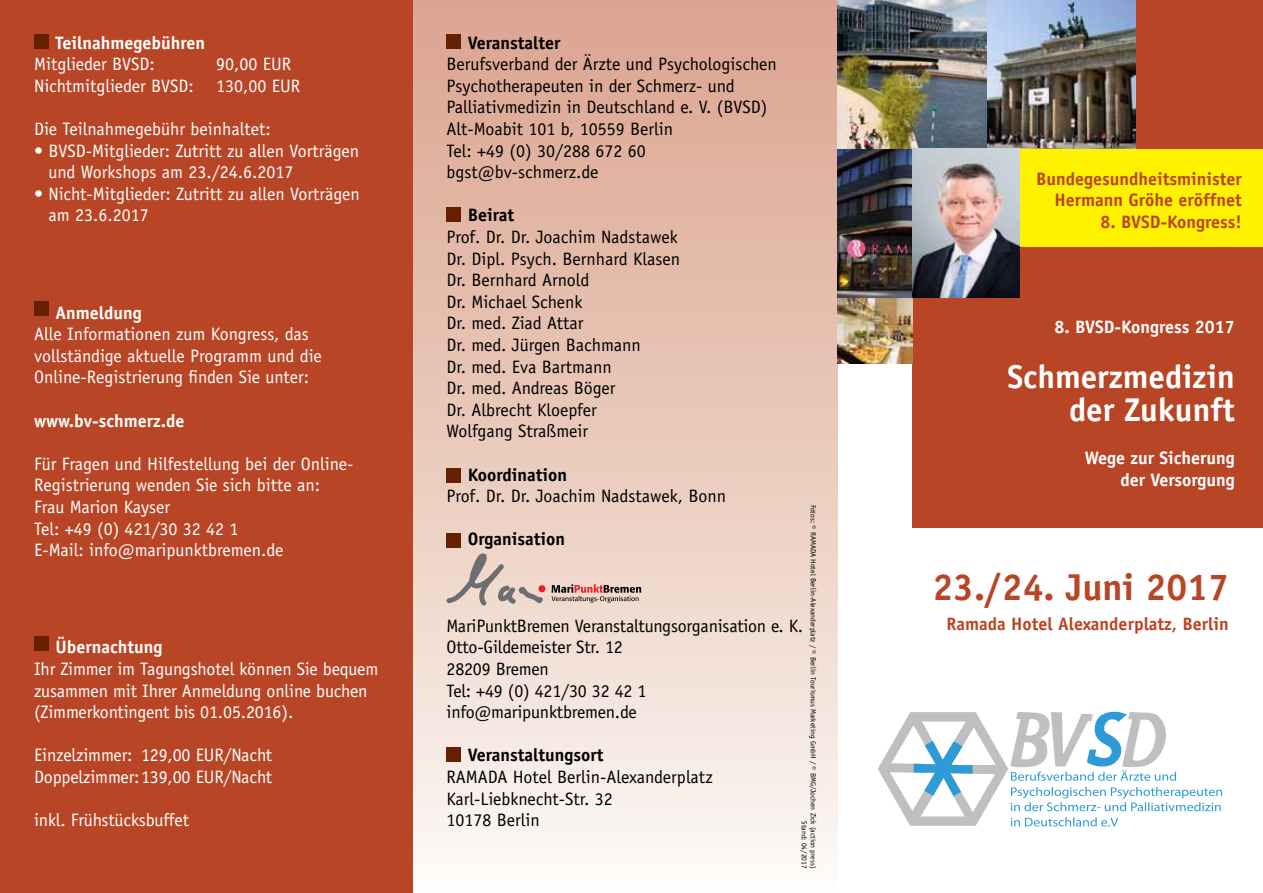
<style>
.page{position:relative;width:1263px;height:893px;background:#fff}
.page>*{position:absolute;margin:0;border:0;box-sizing:border-box;transform-origin:0 0}
.t1{font:700 37.5px "Officina Sans";color:#b84626}
.t2{font:700 33px/33px "Officina Sans";color:#fff;text-align:right}
.t3{font:18px/21.6px "Officina Sans";color:#fff}
.t4{font:18px/21.6px "Officina Sans";color:#000}
.t5{font:700 18px/21.6px "Officina Sans";color:#fff;text-align:right}
.t6{font:700 18px/21.6px "Officina Sans";color:#b84626;text-align:right}
.t7{font:700 18px "Officina Sans";color:#000}
.t8{font:7.5px/9px "Officina Sans";color:#000;text-align:right}
</style>
<div class="page">
<div style="left:412px;top:0;width:426px;height:893px;background:linear-gradient(to bottom,#daa18c,#fbf8f3)"></div>
<div style="left:0;top:0;width:412px;height:893px;background:#b84626"></div>
<div style="left:912px;top:0;width:351px;height:527px;background:#b84626"></div>
<div style="left:34px;top:34px;width:15px;height:15px;background:#661f00"></div>
<div style="left:34px;top:301px;width:15px;height:15px;background:#661f00"></div>
<div style="left:34px;top:636px;width:15px;height:15px;background:#661f00"></div>
<div style="left:446px;top:34px;width:15px;height:15px;background:#661f00"></div>
<div style="left:446px;top:207px;width:15px;height:15px;background:#661f00"></div>
<div style="left:446px;top:468px;width:15px;height:15px;background:#661f00"></div>
<div style="left:446px;top:533px;width:15px;height:14px;background:#661f00"></div>
<div style="left:446px;top:747px;width:15px;height:15px;background:#661f00"></div>
<div style="left:538px;top:585px;width:7px;height:7px;background:#ed1d24;border-radius:50%"></div>
<svg style="left:551px;top:584px;width:90px;height:19px;background:#ba9c94"></svg>
<svg style="left:446px;top:553px;width:98px;height:54px;background:#d5c2b9"></svg>
<div style="left:519px;top:587px;width:7px;height:7px;background:#6d6e71;border-radius:50%"></div>
<svg style="left:878px;top:711px;width:344px;height:115px"></svg>
<img style="left:838px;top:298px;width:74px;height:66px">
<img style="left:838px;top:149px;width:74px;height:149px">
<img style="left:838px;top:0;width:297px;height:149px">
<div style="left:986px;top:149px;width:277px;height:98px;background:#fff200"></div>
<img style="left:912px;top:149px;width:108px;height:149px">
<p class="t5" style="left:55px;top:31px;width:151px">Teilnahmegebühren</p>
<p class="t3" style="left:34px;top:53px;width:122px">Mitglieder BVSD:</p>
<p class="t3" style="left:34px;top:53px;width:267px;text-indent:182px">90,00 EUR<br>Nichtmitglieder BVSD: 130,00 EUR</p>
<p class="t3" style="left:34px;top:118px;width:238px">Die Teilnahmegebühr beinhaltet:</p>
<p class="t3" style="left:48px;top:140px;width:312px;text-indent:-14px">• BVSD-Mitglieder: Zutritt zu allen Vorträgen und Workshops am 23./24.6.2017</p>
<p class="t3" style="left:48px;top:183px;width:313px;text-indent:-14px">• Nicht-Mitglieder: Zutritt zu allen Vorträgen am 23.6.2017</p>
<p class="t5" style="left:55px;top:301px;width:88px">Anmeldung</p>
<p class="t3" style="left:34px;top:323px;width:289px">Alle Informationen zum Kongress, das vollständige aktuelle Programm und die<br>Online-Registrierung finden Sie unter:</p>
<p class="t5" style="left:34px;top:409px;width:152px">www.bv-schmerz.de</p>
<p class="t3" style="left:34px;top:453px;width:321px">Für Fragen und Hilfestellung bei der Online-<br>Registrierung wenden Sie sich bitte an:<br>Frau Marion Kayser<br>Tel: +49 (0) 421/30 32 42 1<br>E-Mail: info@maripunktbremen.de</p>
<p class="t5" style="left:55px;top:636px;width:108px">Übernachtung</p>
<p class="t3" style="left:34px;top:658px;width:346px">Ihr Zimmer im Tagungshotel können Sie bequem zusammen mit Ihrer Anmeldung online buchen (Zimmerkontingent bis 01.05.2016).</p>
<p class="t3" style="left:34px;top:744px;width:240px">Einzelzimmer: 129,00 EUR/Nacht<br>Doppelzimmer:139,00 EUR/Nacht</p>
<p class="t3" style="left:34px;top:809px;width:156px">inkl. Frühstücksbuffet</p>
<p class="t7" style="left:468px;top:31px;width:94px">Veranstalter</p>
<p class="t4" style="left:446px;top:53px;width:332px">Berufsverband der Ärzte und Psychologischen Psychotherapeuten in der Schmerz- und Palliativmedizin in Deutschland e. V. (BVSD)<br>Alt-Moabit 101 b, 10559 Berlin<br>Tel: +49 (0) 30/288 672 60 bgst@bv-schmerz.de</p>
<p class="t7" style="left:468px;top:204px;width:48px">Beirat</p>
<p class="t4" style="left:446px;top:226px;width:235px">Prof. Dr. Dr. Joachim Nadstawek<br>Dr. Dipl. Psych. Bernhard Klasen<br>Dr. Bernhard Arnold<br>Dr. Michael Schenk<br>Dr. med. Ziad Attar<br>Dr. med. Jürgen Bachmann<br>Dr. med. Eva Bartmann<br>Dr. med. Andreas Böger<br>Dr. Albrecht Kloepfer<br>Wolfgang Straßmeir</p>
<p class="t7" style="left:468px;top:463px;width:101px">Koordination</p>
<p class="t4" style="left:446px;top:485px;width:281px">Prof. Dr. Dr. Joachim Nadstawek, Bonn</p>
<p class="t7" style="left:468px;top:528px;width:99px">Organisation</p>
<p class="t8" style="left:818px;top:505px;width:365px;rotate:90deg">Fotos: © RAMADA Hotel Berlin-Alexanderplatz / © Berlin Tourismus Marketing GmbH / © BMG/Jochen Zick (action press)<br>Stand: 04/2017</p>
<p class="t4" style="left:446px;top:615px;width:358px">MariPunktBremen Veranstaltungsorganisation e. K.<br>Otto-Gildemeister Str. 12<br>28209 Bremen<br>Tel: +49 (0) 421/30 32 42 1 info@maripunktbremen.de</p>
<p class="t7" style="left:468px;top:744px;width:137px">Veranstaltungsort</p>
<p class="t4" style="left:446px;top:766px;width:268px">RAMADA Hotel Berlin-Alexanderplatz<br>Karl-Liebknecht-Str. 32<br>10178 Berlin</p>
<p class="t6" style="left:1036px;top:167px;width:207px">Bundegesundheitsminister<br>Hermann Gröhe eröffnet</p>
<p class="t6" style="left:1100px;top:211px;width:143px">8. BVSD-Kongress!</p>
<p class="t5" style="left:1054px;top:316px;width:182px">8. BVSD-Kongress 2017</p>
<h2 class="t2" style="left:1007px;top:360px;width:229px">Schmerzmedizin der Zukunft</h2>
<p class="t5" style="left:1085px;top:447px;width:151px">Wege zur Sicherung der Versorgung</p>
<h1 class="t1" style="left:932px;top:564px;width:298px">23./24. Juni 2017</h1>
<p class="t6" style="left:947px;top:613px;width:284px">Ramada Hotel Alexanderplatz, Berlin</p>
</div>
